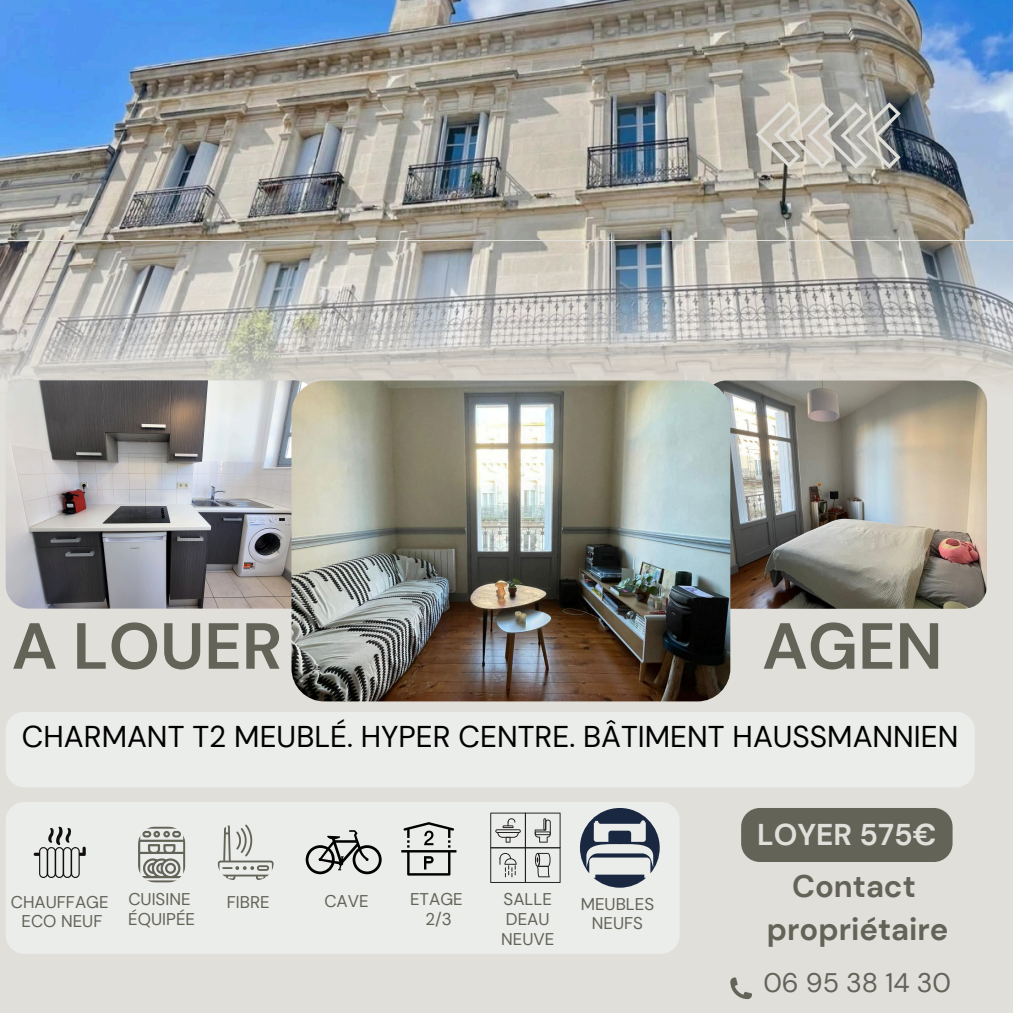
<style>
.page{position:relative;width:1013px;height:1013px;background:#fff}
.page>*{position:absolute;margin:0;border:0;box-sizing:border-box;transform-origin:0 0}
.t1{font:700 65px "DM Sans";color:#646358}
.t2{font:700 31.12px/43.1px "DM Sans";color:#646358;text-align:center}
.t3{font:30px "DM Sans";color:#000}
.t4{font:700 30px "DM Sans";color:#e1dfda}
.t5{font:26.75px "DM Sans";color:#646358}
.t6{font:17px/19.8px "DM Sans";color:#646358}
</style>
<div class="page">
<div style="left:0;top:0;width:1012px;height:1012px;background:#e1dfda"></div>
<img style="left:0;top:0;width:1012px;height:240px">
<svg style="left:0;top:241px;width:1012px;height:143px"></svg>
<img style="left:703px;top:380px;width:283px;height:228px">
<img style="left:6px;top:380px;width:312px;height:228px">
<img style="left:291px;top:380px;width:439px;height:321px;border-radius:33px">
<div style="left:6px;top:802px;width:673px;height:151px;background:#ebedeb"></div>
<svg style="left:138px;top:826px;width:47px;height:56px"></svg>
<svg style="left:218px;top:824px;width:56px;height:56px"></svg>
<div style="left:741px;top:808px;width:211px;height:54px;background:#646358;border-radius:19px"></div>
<svg style="left:730px;top:977px;width:22px;height:22px"></svg>
<svg style="left:755px;top:101px;width:145px;height:68px"></svg>
<svg style="left:306px;top:830px;width:75px;height:44px"></svg>
<svg style="left:34px;top:826px;width:52px;height:52px"></svg>
<div style="left:6px;top:712px;width:968px;height:75px;background:#ebedeb"></div>
<svg style="left:401px;top:822px;width:55px;height:53px"></svg>
<svg style="left:490px;top:812px;width:70px;height:71px"></svg>
<svg style="left:580px;top:808px;width:79px;height:79px"></svg>
<p class="t1" style="left:12px;top:604px;width:272px">A LOUER</p>
<p class="t1" style="left:762px;top:604px;width:182px">AGEN</p>
<h1 class="t3" style="left:22px;top:717px;width:938px">CHARMANT T2 MEUBLÉ. HYPER CENTRE. BÂTIMENT HAUSSMANNIEN</h1>
<h3 class="t6" style="left:128px;top:889px;width:64px">CUISINE</h3>
<p class="t6" style="left:128px;top:909px;width:68px">ÉQUIPÉE</p>
<p class="t6" style="left:11px;top:892px;width:99px">CHAUFFAGE</p>
<p class="t6" style="left:227px;top:892px;width:44px">FIBRE</p>
<p class="t6" style="left:22px;top:911px;width:82px">ECO NEUF</p>
<p class="t6" style="left:324px;top:891px;width:46px">CAVE</p>
<p class="t6" style="left:410px;top:889px;width:54px">ETAGE</p>
<p class="t6" style="left:425px;top:909px;width:28px">2/3</p>
<p class="t6" style="left:501px;top:889px;width:55px">SALLE<br>DEAU<br>NEUVE</p>
<p class="t6" style="left:580px;top:894px;width:75px;text-align:center">MEUBLES<br>NEUFS</p>
<p class="t4" style="left:757px;top:815px;width:181px">LOYER 575€</p>
<p class="t2" style="left:767px;top:864px;width:183px">Contact propriétaire</p>
<p class="t5" style="left:763px;top:965px;width:189px">06 95 38 14 30</p>
</div>
